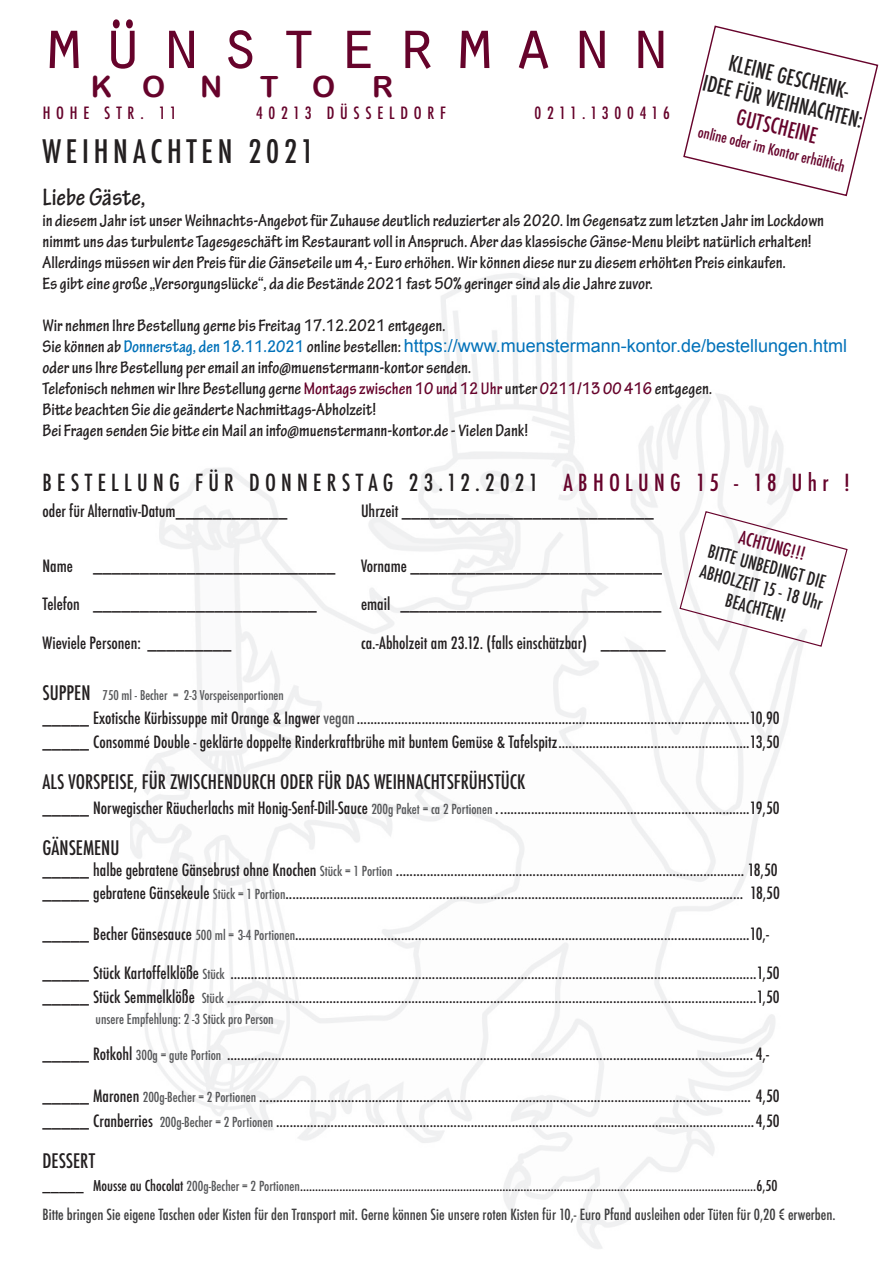
<style>
.page{position:relative;width:893px;height:1263px;background:#fff}
.page>*{position:absolute;margin:0;border:0;box-sizing:border-box;transform-origin:0 0}
.t1{font:71.55px "Orator Std";letter-spacing:.22em;color:#66032b}
.t2{font:500 condensed 31.5px "Futura";letter-spacing:.15em;color:#231f20}
.t3{font:29.25px "Arial Rounded MT Bold";color:#66032b}
.t4{font:700 condensed 25.5px "Tekton Pro";color:#231f20}
.t5{font:500 condensed 22.95px "Futura";letter-spacing:.23em;color:#231f20}
.t6{font:500 condensed 21.15px/25.5px "Futura";color:#231f20;text-align:center}
.t7{font:500 condensed 21.15px "Futura";color:#66032b}
.t8{font:500 condensed 19.5px "Futura";color:#231f20}
.t9{font:700 condensed 18px/21px "Tekton Pro";color:#231f20}
.t10{font:18px "Arial";color:#0071b9}
.t11{font:500 condensed 17.85px/21.5px "Futura";color:#231f20;text-align:center}
.t12{font:500 condensed 17.85px "Futura";color:#66032b}
.t13{font:500 condensed 16.5px/23.4px "Futura";color:#231f20}
.t14{font:500 condensed 16.5px "Futura";letter-spacing:.35em;color:#66032b}
.t15{font:500 condensed 16.5px "Futura";letter-spacing:.32em;color:#66032b}
.t16{font:500 condensed 15.15px "Futura";color:#66032b}
.t17{font:500 condensed 15px "Futura";color:#3e3e3f}
.t18{font:500 condensed 14.55px "Futura";color:#231f20}
.t19{font:500 condensed 13.5px "Futura";color:#57585a}
.t20{font:500 condensed 13.2px "Futura";color:#57585a}
.s1{font-family:"Tekton Pro";font-weight:700;font-stretch:condensed;color:#231f20}
.s2{font-family:"Tekton Pro";font-weight:700;font-stretch:condensed}
.s3{color:#66032b}
.s4{font-size:19.5px;color:#231f20}
.s5{color:#57585a}
.s6{font-size:13.5px;color:#57585a}
</style>
<div class="page">
<svg style="left:679px;top:510px;width:169px;height:137px"></svg>
<svg style="left:683px;top:25px;width:196px;height:172px"></svg>
<h1 class="t1" style="left:43px;top:-7px;width:631px">münstermann</h1>
<h3 class="t3" style="left:91px;top:70px;width:133px">KON</h3>
<h3 class="t3" style="left:260px;top:70px;width:76px">T O</h3>
<h3 class="t3" style="left:372px;top:70px;width:23px">R</h3>
<p class="t14" style="left:43px;top:102px;width:135px">HOHE STR. 11</p>
<p class="t14" style="left:256px;top:102px;width:191px">40213 DÜSSELDORF</p>
<p class="t15" style="left:534px;top:102px;width:137px">0211.1300416</p>
<h2 class="t2" style="left:43px;top:131px;width:273px">WEIHNACHTEN 2021</h2>
<h3 class="t4" style="left:43px;top:182px;width:105px">Liebe Gäste,</h3>
<p class="t9" style="left:43px;top:210px;width:783px">in diesem Jahr ist unser Weihnachts-Angebot für Zuhause deutlich reduzierter als 2020. Im Gegensatz zum letzten Jahr im Lockdown nimmt uns das turbulente Tagesgeschäft im Restaurant voll in Anspruch. Aber das klassische Gänse-Menu bleibt natürlich erhalten!<br>Allerdings müssen wir den Preis für die Gänseteile um 4,- Euro erhöhen. Wir können diese nur zu diesem erhöhten Preis einkaufen.<br>Es gibt eine große „Versorgungslücke“, da die Bestände 2021 fast 50% geringer sind als die Jahre zuvor.</p>
<p class="t9" style="left:43px;top:315px;width:405px">Wir nehmen Ihre Bestellung gerne bis Freitag 17.12.2021 entgegen.</p>
<p class="t10" style="left:43px;top:334px;width:806px"><span class="s1">Sie können ab</span> <span class="s2">Donnerstag, den 18.11.2021</span> <span class="s1">online bestellen:</span> https://www.muenstermann-kontor.de/bestellungen.html</p>
<p class="t9" style="left:43px;top:357px;width:671px">oder uns Ihre Bestellung per email an info@muenstermann-kontor senden.<br>Telefonisch nehmen wir Ihre Bestellung gerne <span class="s3">Montags zwischen 10 und 12 Uhr</span> unter <span class="s3">0211/13 00 416</span> entgegen.<br>Bitte beachten Sie die geänderte Nachmittags-Abholzeit!<br>Bei Fragen senden Sie bitte ein Mail an info@muenstermann-kontor.de - Vielen Dank!</p>
<h3 class="t5" style="left:43px;top:468px;width:809px">BESTELLUNG FÜR DONNERSTAG 23.12.2021 <span class="s3">ABHOLUNG 15 - 18 Uhr !</span></h3>
<p class="t13" style="left:43px;top:499px;width:247px">oder für Alternativ-Datum____________</p>
<p class="t13" style="left:361px;top:499px;width:294px">Uhrzeit ___________________________</p>
<p class="t6" style="left:712px;top:46px;width:165px;rotate:13deg">KLEINE GESCHENK-<br>IDEE FÜR WEIHNACHTEN:</p>
<p class="t7" style="left:740px;top:104px;width:84px;rotate:13deg">GUTSCHEINE</p>
<p class="t16" style="left:701px;top:121px;width:152px;rotate:14deg">online oder im Kontor erhältlich</p>
<p class="t12" style="left:742px;top:526px;width:70px;rotate:15deg">ACHTUNG!!!</p>
<p class="t11" style="left:709px;top:540px;width:128px;rotate:15deg">BITTE UNBEDINGT DIE<br>ABHOLZEIT 15 - 18 Uhr<br>BEACHTEN!</p>
<p class="t13" style="left:43px;top:555px;width:295px">Name __________________________</p>
<p class="t13" style="left:361px;top:555px;width:303px">Vorname ___________________________</p>
<p class="t13" style="left:43px;top:592px;width:276px">Telefon ________________________</p>
<p class="t13" style="left:361px;top:592px;width:302px">email ____________________________</p>
<p class="t13" style="left:43px;top:631px;width:190px">Wieviele Personen: _________</p>
<p class="t13" style="left:361px;top:631px;width:306px">ca.-Abholzeit am 23.12. (falls einschätzbar) _______</p>
<p class="t20" style="left:43px;top:686px;width:243px"><span class="s4">SUPPEN</span> 750 ml - Becher = 2-3 Vorspeisenportionen</p>
<p class="t13" style="left:43px;top:706px;width:739px;line-height:24px">_____ Exotische Kürbissuppe mit Orange &amp; Ingwer <span class="s5">vegan</span> ...................................................................................................................10,90 _____ Consommé Double - geklärte doppelte Rinderkraftbrühe mit buntem Gemüse &amp; Tafelspitz........................................................13,50</p>
<p class="t8" style="left:43px;top:769px;width:484px">ALS VORSPEISE, FÜR ZWISCHENDURCH ODER FÜR DAS WEIHNACHTSFRÜHSTÜCK</p>
<p class="t13" style="left:43px;top:796px;width:739px">_____ Norwegischer Räucherlachs mit Honig-Senf-Dill-Sauce <span class="s6">200g Paket = ca 2 Portionen</span> ..........................................................................19,50</p>
<p class="t8" style="left:43px;top:835px;width:78px">GÄNSEMENU</p>
<p class="t13" style="left:43px;top:858px;width:739px">_____ halbe gebratene Gänsebrust ohne Knochen <span class="s6">Stück = 1 Portion</span> ...................................................................................................... 18,50 _____ gebratene Gänsekeule <span class="s6">Stück = 1 Portion</span>...................................................................................................................................... 18,50</p>
<p class="t13" style="left:43px;top:923px;width:728px">_____ Becher Gänsesauce <span class="s6">500 ml = 3-4 Portionen</span>.....................................................................................................................................10,-</p>
<p class="t13" style="left:43px;top:962px;width:739px">_____ Stück Kartoffelklöße <span class="s6">Stück</span> ..........................................................................................................................................................1,50 _____ Stück Semmelklöße <span class="s6">Stück</span> ...........................................................................................................................................................1,50</p>
<p class="t19" style="left:96px;top:1010px;width:180px">unsere Empfehlung: 2 -3 Stück pro Person</p>
<p class="t13" style="left:43px;top:1042px;width:728px">_____ Rotkohl <span class="s6">300g = gute Portion</span> .......................................................................................................................................................... 4,-</p>
<p class="t13" style="left:43px;top:1083px;width:739px;line-height:25.2px">_____ Maronen <span class="s6">200g-Becher = 2 Portionen</span> ................................................................................................................................................ 4,50 _____ Cranberries <span class="s6">200g-Becher = 2 Portionen</span> ............................................................................................................................................4,50</p>
<p class="t8" style="left:43px;top:1148px;width:54px">DESSERT</p>
<p class="t18" style="left:43px;top:1176px;width:737px">_____ Mousse au Chocolat <span class="s6">200g-Becher = 2 Portionen</span>.......................................................................................................................................................6,50</p>
<p class="t17" style="left:43px;top:1204px;width:795px">Bitte bringen Sie eigene Taschen oder Kisten für den Transport mit. Gerne können Sie unsere roten Kisten für 10,- Euro Pfand ausleihen oder Tüten für 0,20 € erwerben.</p>
</div>
